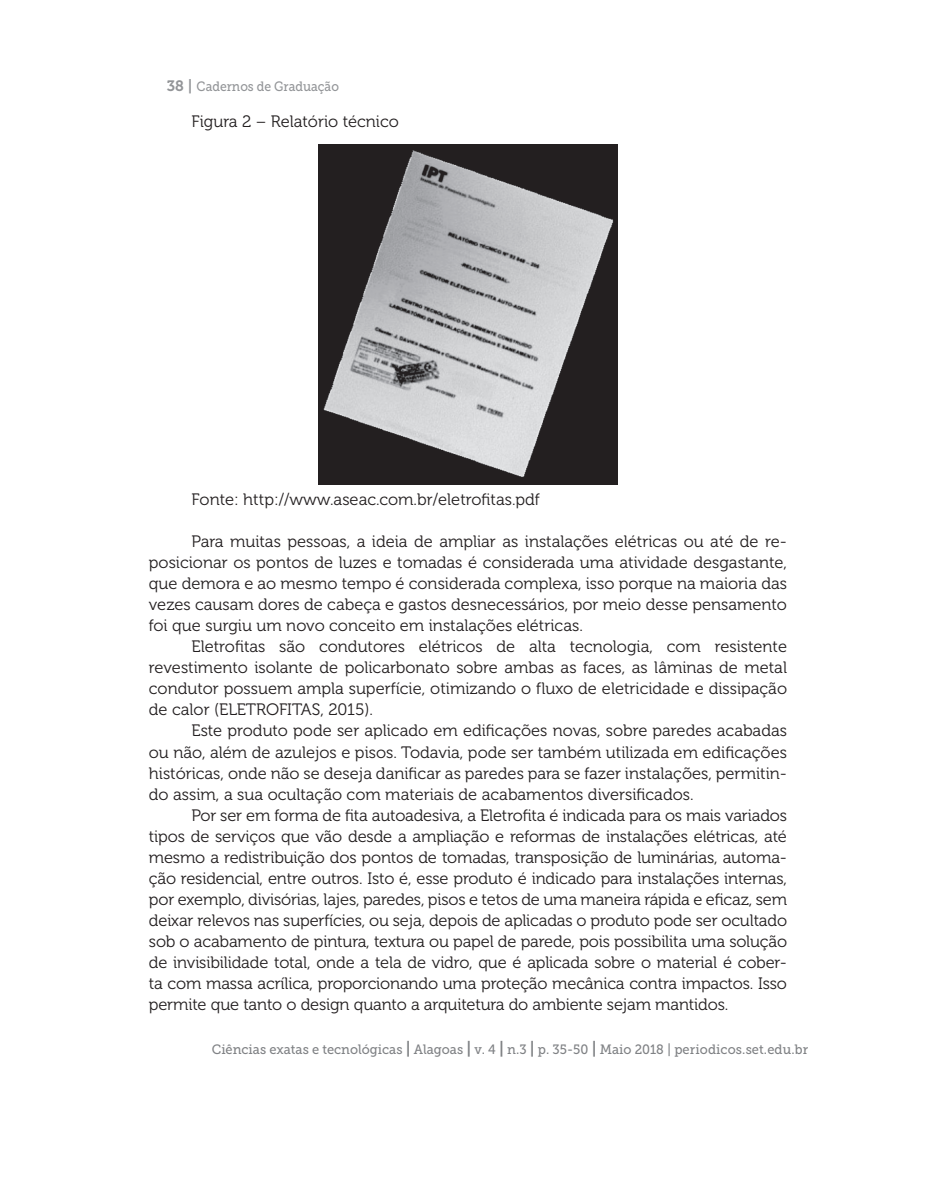
<style>
.page{position:relative;width:936px;height:1191px;background:#fff}
.page>*{position:absolute;margin:0;border:0;box-sizing:border-box;transform-origin:0 0}
.t1{font:16.5px/21px "Museo 300";color:#231f20;text-align:justify}
.t2{font:13.5px "Museo Slab 500";color:#808285;scale:.95 1}
.t3{font:13.5px "Museo Slab 500";color:#939598;scale:.9 1}
.s1{font-family:"Museo 700";font-size:15px}
.s2{font-family:"Museo 700";font-size:16.5px}
</style>
<div class="page">
<img style="left:319px;top:144px;width:298px;height:340px">
<p class="t3" style="left:167px;top:79px;width:193px"><span class="s1">38 |</span> Cadernos de Graduação</p>
<p class="t1" style="left:191px;top:111px;width:209px">Figura 2 – Relatório técnico</p>
<p class="t1" style="left:191px;top:489px;width:350px">Fonte: http://www.aseac.com.br/eletrofitas.pdf</p>
<p class="t1" style="left:149px;top:531px;width:639px;text-indent:43px">Para muitas pessoas, a ideia de ampliar as instalações elétricas ou até de re&shy;posicionar os pontos de luzes e tomadas é considerada uma atividade desgastante, que demora e ao mesmo tempo é considerada complexa, isso porque na maioria das vezes causam dores de cabeça e gastos desnecessários, por meio desse pensamento foi que surgiu um novo conceito em instalações elétricas.</p>
<p class="t1" style="left:149px;top:636px;width:639px;text-indent:43px">Eletrofitas são condutores elétricos de alta tecnologia, com resistente revestimento isolante de policarbonato sobre ambas as faces, as lâminas de metal condutor possuem ampla superfície, otimizando o fluxo de eletricidade e dissipação de calor (ELETROFITAS, 2015).</p>
<p class="t1" style="left:149px;top:720px;width:639px;text-indent:43px">Este produto pode ser aplicado em edificações novas, sobre paredes acabadas ou não, além de azulejos e pisos. Todavia, pode ser também utilizada em edificações históricas, onde não se deseja danificar as paredes para se fazer instalações, permitin&shy;do assim, a sua ocultação com materiais de acabamentos diversificados.</p>
<p class="t1" style="left:149px;top:804px;width:639px;text-indent:43px">Por ser em forma de fita autoadesiva, a Eletrofita é indicada para os mais variados tipos de serviços que vão desde a ampliação e reformas de instalações elétricas, até mesmo a redistribuição dos pontos de tomadas, transposição de luminárias, automa&shy;ção residencial, entre outros. Isto é, esse produto é indicado para instalações internas, por exemplo, divisórias, lajes, paredes, pisos e tetos de uma maneira rápida e eficaz, sem deixar relevos nas superfícies, ou seja, depois de aplicadas o produto pode ser ocultado sob o acabamento de pintura, textura ou papel de parede, pois possibilita uma solução de invisibilidade total, onde a tela de vidro, que é aplicada sobre o material é cober&shy;ta com massa acrílica, proporcionando uma proteção mecânica contra impactos. Isso permite que tanto o design quanto a arquitetura do ambiente sejam mantidos.</p>
<p class="t2" style="left:212px;top:1041px;width:629px">Ciências exatas e tecnológicas <span class="s2">|</span> Alagoas <span class="s2">|</span> v. 4 <span class="s2">|</span> n.3 <span class="s2">|</span> p. 35-50 <span class="s2">|</span> Maio 2018 | periodicos.set.edu.br</p>
</div>
